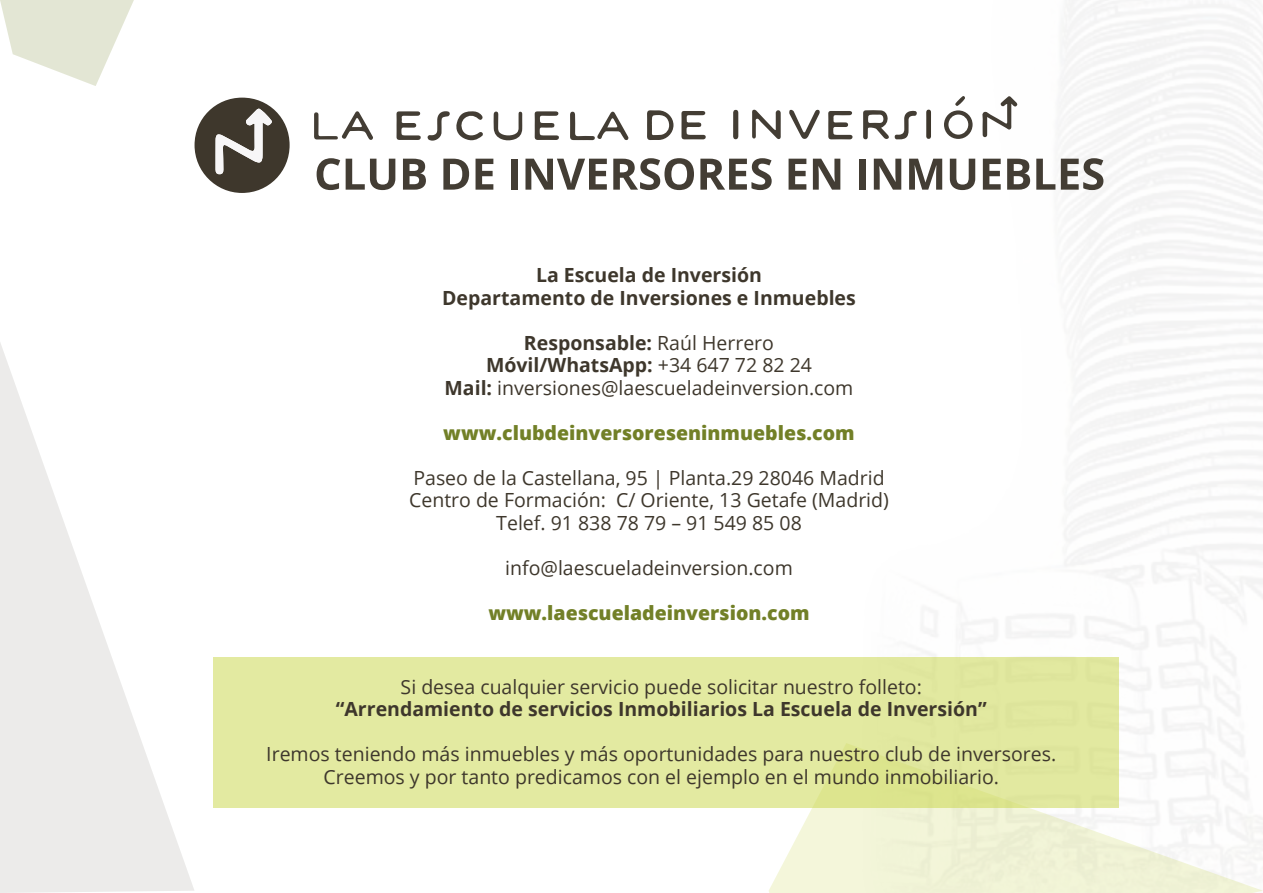
<style>
.page{position:relative;width:1263px;height:893px;background:#fff}
.page>*{position:absolute;margin:0;border:0;box-sizing:border-box;transform-origin:0 0}
.t1{font:19.5px/22.5px "Open Sans";color:#3e372c;text-align:center}
.t2{font:700 19.5px/22.5px "Open Sans";color:#3e372c;text-align:center}
.t3{font:800 19.5px "Open Sans";color:#728027}
.s1{font-weight:700}
</style>
<div class="page">
<svg style="left:0;top:0;width:134px;height:86px"></svg>
<svg style="left:769px;top:743px;width:494px;height:150px;fill:#f3f5da"></svg>
<svg style="left:0;top:343px;width:194px;height:550px;fill:#ecebea"></svg>
<div style="left:213px;top:657px;width:905px;height:150px;background:#e3eaa1"></div>
<svg style="left:982px;top:96px;width:36px;height:41px"></svg>
<svg style="left:647px;top:110px;width:26px;height:30px"></svg>
<svg style="left:752px;top:109px;width:29px;height:30px"></svg>
<svg style="left:828px;top:111px;width:24px;height:28px"></svg>
<svg style="left:681px;top:111px;width:25px;height:28px"></svg>
<svg style="left:535px;top:111px;width:24px;height:29px"></svg>
<svg style="left:396px;top:111px;width:25px;height:29px"></svg>
<svg style="left:493px;top:112px;width:29px;height:29px"></svg>
<svg style="left:789px;top:110px;width:31px;height:29px"></svg>
<svg style="left:570px;top:111px;width:58px;height:29px"></svg>
<svg style="left:427px;top:111px;width:56px;height:30px"></svg>
<svg style="left:863px;top:110px;width:54px;height:29px"></svg>
<svg style="left:314px;top:111px;width:59px;height:29px"></svg>
<svg style="left:733px;top:110px;width:5px;height:29px"></svg>
<svg style="left:926px;top:110px;width:5px;height:29px"></svg>
<svg style="left:944px;top:96px;width:28px;height:43px"></svg>
<svg style="left:195px;top:98px;width:95px;height:95px"></svg>
<svg style="left:317px;top:158px;width:23px;height:32px"></svg>
<svg style="left:346px;top:159px;width:49px;height:31px"></svg>
<svg style="left:403px;top:159px;width:23px;height:31px"></svg>
<svg style="left:443px;top:159px;width:26px;height:31px"></svg>
<svg style="left:475px;top:159px;width:18px;height:31px"></svg>
<div style="left:511px;top:159px;width:7px;height:31px;background:#433d34"></div>
<svg style="left:525px;top:159px;width:82px;height:31px"></svg>
<svg style="left:613px;top:158px;width:81px;height:32px"></svg>
<svg style="left:700px;top:158px;width:72px;height:32px"></svg>
<svg style="left:788px;top:159px;width:18px;height:31px"></svg>
<svg style="left:813px;top:159px;width:27px;height:31px"></svg>
<div style="left:859px;top:159px;width:7px;height:31px;background:#433d34"></div>
<svg style="left:874px;top:159px;width:27px;height:31px"></svg>
<svg style="left:909px;top:159px;width:33px;height:31px"></svg>
<svg style="left:950px;top:159px;width:25px;height:31px"></svg>
<svg style="left:983px;top:159px;width:18px;height:31px"></svg>
<svg style="left:1007px;top:159px;width:23px;height:31px"></svg>
<svg style="left:1036px;top:159px;width:19px;height:31px"></svg>
<svg style="left:1061px;top:158px;width:42px;height:32px"></svg>
<p class="t2" style="left:442px;top:264px;width:415px">La Escuela de Inversión<br>Departamento de Inversiones e Inmuebles</p>
<p class="t1" style="left:445px;top:331px;width:410px"><span class="s1">Responsable:</span> Raúl Herrero<br><span class="s1">Móvil/WhatsApp:</span> +34 647 72 82 24<br><span class="s1">Mail:</span> inversiones@laescueladeinversion.com</p>
<p class="t3" style="left:443px;top:418px;width:413px">www.clubdeinversoreseninmuebles.com</p>
<p class="t1" style="left:409px;top:466px;width:481px">Paseo de la Castellana, 95 | Planta.29 28046 Madrid<br>Centro de Formación: C/ Oriente, 13 Getafe (Madrid)<br>Telef. 91 838 78 79 – 91 549 85 08</p>
<p class="t1" style="left:505px;top:556px;width:289px">info@laescueladeinversion.com</p>
<p class="t3" style="left:488px;top:598px;width:323px">www.laescueladeinversion.com</p>
<p class="t1" style="left:401px;top:675px;width:523px">Si desea cualquier servicio puede solicitar nuestro folleto:</p>
<p class="t2" style="left:336px;top:697px;width:652px">“Arrendamiento de servicios Inmobiliarios La Escuela de Inversión”</p>
<p class="t1" style="left:266px;top:742px;width:791px">Iremos teniendo más inmuebles y más oportunidades para nuestro club de inversores.<br>Creemos y por tanto predicamos con el ejemplo en el mundo inmobiliario.</p>
</div>
